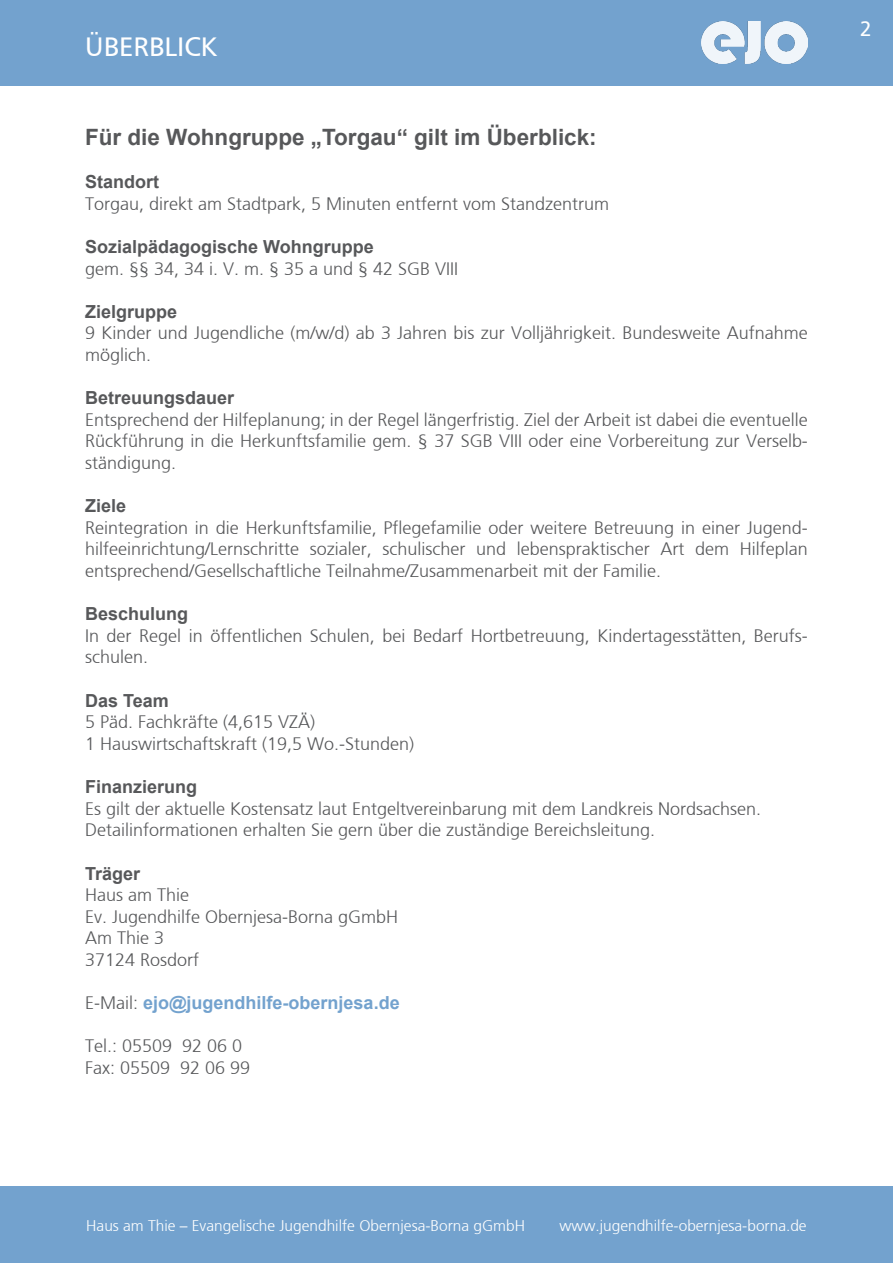
<style>
.page{position:relative;width:893px;height:1263px;background:#fff}
.page>*{position:absolute;margin:0;border:0;box-sizing:border-box;transform-origin:0 0}
.t1{font:27px "Frutiger";color:#fff}
.Ueberschrift_im_Text{font:700 22.5px "Arial";color:#57585a}
.t2{font:21px "Frutiger";color:#fff}
.Ueberschrift_im_Text-2{font:300 18px/21.6px "Frutiger";color:#57585a}
.ArialBold{font:300 18px "Frutiger";color:#57585a}
.Ueberschrift_im_Text-3{font:700 18px "Arial";color:#57585a}
.ArialBold-2{font:700 18px "Arial";color:#57585a}
.t3{font:700 18px "Arial";color:#73a2ce}
.t4{font:300 15.45px "Frutiger";color:#fff}
.s1{font-family:"Frutiger";font-weight:300;color:#57585a}
</style>
<div class="page">
<div style="left:0;top:0;width:893px;height:85px;background:#73a2ce"></div>
<img style="left:702px;top:21px;width:106px;height:43px">
<div style="left:0;top:1186px;width:893px;height:77px;background:#73a2ce"></div>
<p class="t1" style="left:85px;top:29px;width:133px">ÜBERBLICK</p>
<p class="Ueberschrift_im_Text" style="left:85px;top:121px;width:513px">Für die Wohngruppe „Torgau“ gilt im Überblick:</p>
<p class="ArialBold-2" style="left:85px;top:169px;width:75px">Standort</p>
<p class="ArialBold" style="left:85px;top:193px;width:526px">Torgau, direkt am Stadtpark, 5 Minuten entfernt vom Standzentrum</p>
<p class="ArialBold-2" style="left:85px;top:234px;width:290px">Sozialpädagogische Wohngruppe</p>
<p class="Ueberschrift_im_Text-2" style="left:85px;top:258px;width:375px">gem. §§ 34, 34 i. V. m. § 35 a und § 42 SGB VIII</p>
<p class="ArialBold-2" style="left:85px;top:299px;width:94px">Zielgruppe</p>
<p class="Ueberschrift_im_Text-2" style="left:85px;top:323px;width:724px">9 Kinder und Jugendliche (m/w/d) ab 3 Jahren bis zur Volljährigkeit. Bundesweite Aufnahme möglich.</p>
<p class="Ueberschrift_im_Text-3" style="left:85px;top:385px;width:151px">Betreuungsdauer</p>
<p class="Ueberschrift_im_Text-2" style="left:85px;top:409px;width:724px;text-align:justify">Entsprechend der Hilfeplanung; in der Regel längerfristig. Ziel der Arbeit ist dabei die eventuelle Rückführung in die Herkunftsfamilie gem. § 37 SGB VIII oder eine Vorbereitung zur Verselb&shy;ständigung.</p>
<p class="Ueberschrift_im_Text-3" style="left:85px;top:493px;width:43px">Ziele</p>
<p class="Ueberschrift_im_Text-2" style="left:85px;top:517px;width:724px;text-align:justify">Reintegration in die Herkunftsfamilie, Pflegefamilie oder weitere Betreuung in einer Jugend&shy;hilfeeinrichtung/Lernschritte sozialer, schulischer und lebenspraktischer Art dem Hilfeplan entsprechend/Gesellschaftliche Teilnahme/Zusammenarbeit mit der Familie.</p>
<p class="Ueberschrift_im_Text-3" style="left:85px;top:601px;width:105px">Beschulung</p>
<p class="Ueberschrift_im_Text-2" style="left:85px;top:625px;width:724px">In der Regel in öffentlichen Schulen, bei Bedarf Hortbetreuung, Kindertagesstätten, Berufs&shy;schulen.</p>
<p class="Ueberschrift_im_Text-3" style="left:85px;top:688px;width:85px">Das Team</p>
<p class="Ueberschrift_im_Text-2" style="left:85px;top:711px;width:232px">5 Päd. Fachkräfte (4,615 VZÄ)</p>
<p class="Ueberschrift_im_Text-2" style="left:85px;top:733px;width:331px">1 Hauswirtschaftskraft (19,5 Wo.-Stunden)</p>
<p class="Ueberschrift_im_Text-3" style="left:85px;top:774px;width:114px">Finanzierung</p>
<p class="Ueberschrift_im_Text-2" style="left:85px;top:798px;width:678px">Es gilt der aktuelle Kostensatz laut Entgeltvereinbarung mit dem Landkreis Nordsachsen.</p>
<p class="Ueberschrift_im_Text-2" style="left:85px;top:819px;width:572px">Detailinformationen erhalten Sie gern über die zuständige Bereichsleitung.</p>
<p class="Ueberschrift_im_Text-3" style="left:85px;top:860px;width:57px">Träger</p>
<p class="Ueberschrift_im_Text-2" style="left:85px;top:884px;width:106px">Haus am Thie</p>
<p class="Ueberschrift_im_Text-2" style="left:85px;top:906px;width:315px">Ev. Jugendhilfe Obernjesa-Borna gGmbH</p>
<p class="Ueberschrift_im_Text-2" style="left:85px;top:927px;width:81px">Am Thie 3</p>
<p class="Ueberschrift_im_Text-2" style="left:85px;top:949px;width:116px">37124 Rosdorf</p>
<p class="t3" style="left:85px;top:990px;width:316px"><span class="s1">E-Mail:</span> ejo@jugendhilfe-obernjesa.de</p>
<p class="Ueberschrift_im_Text-2" style="left:85px;top:1035px;width:159px">Tel.: 05509 92 06 0</p>
<p class="Ueberschrift_im_Text-2" style="left:85px;top:1057px;width:167px">Fax: 05509 92 06 99</p>
<p class="t2" style="left:860px;top:16px;width:14px">2</p>
<p class="t4" style="left:86px;top:1217px;width:440px">Haus am Thie – Evangelische Jugendhilfe Obernjesa-Borna gGmbH</p>
<p class="t4" style="left:559px;top:1217px;width:249px">www.jugendhilfe-obernjesa-borna.de</p>
</div>
